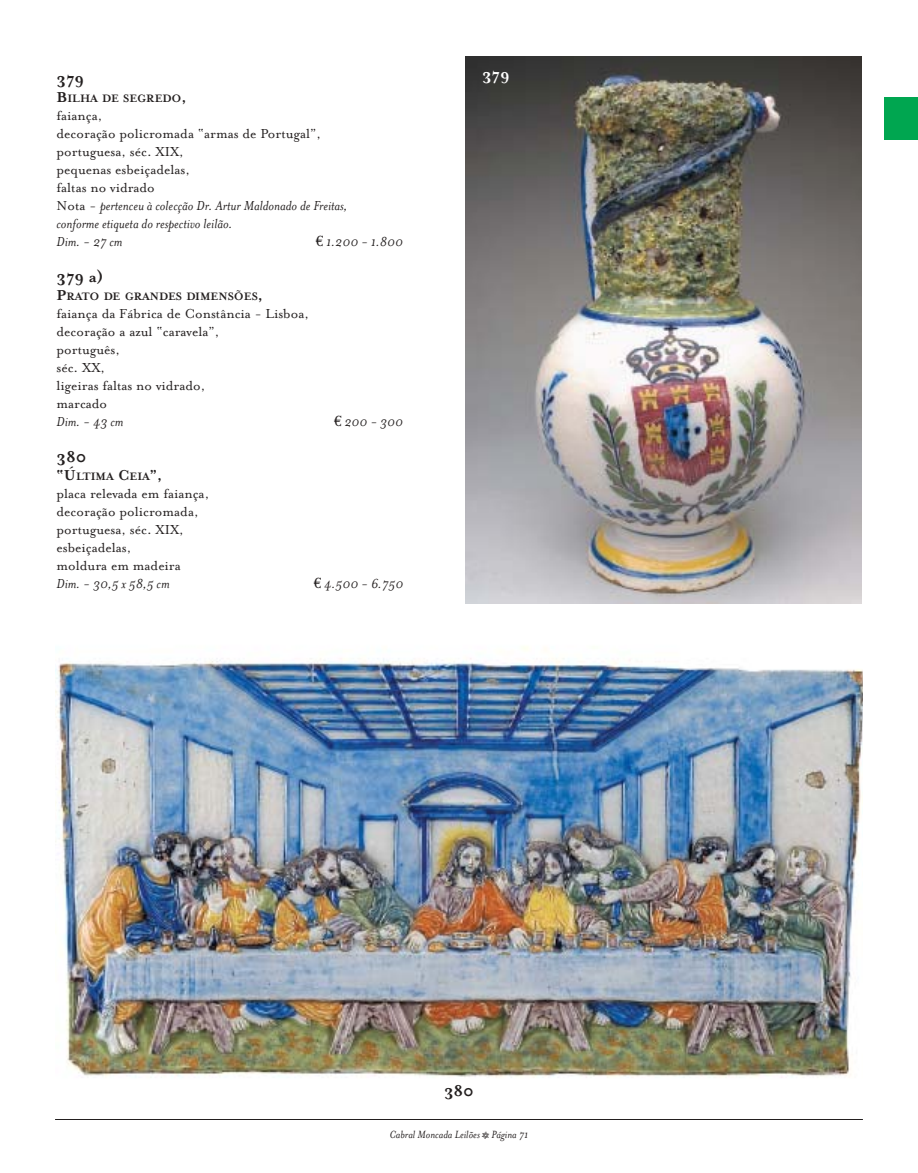
<style>
.page{position:relative;width:918px;height:1173px;background:#fff}
.page>*{position:absolute;margin:0;border:0;box-sizing:border-box;transform-origin:0 0}
.t1{font:700 18px "Mrs Eaves";color:#231f1f}
.t2{font:700 18px "Mrs Eaves";color:#fff}
.t3{font:15px/18px "Mrs Eaves Roman";color:#231f1f}
.t4{font:italic 15px/18px "Mrs Eaves";color:#231f1f}
.t5{font:700 12.3px "Mrs Eaves";color:#231f1f}
.t6{font:italic 12px "Mrs Eaves";color:#231f1f}
.s1{font-size:16.5px}
.s2{font-family:"Mrs Eaves Roman";font-style:normal}
.s3{font-family:"Euro Serif";font-style:normal}
.s4{font-family:"Mrs Eaves Fractions";font-style:normal}
</style>
<div class="page">
<img style="left:466px;top:57px;width:396px;height:547px">
<hr style="left:55px;top:1119px;width:808px;height:1px;background:#231f1f">
<img style="left:55px;top:646px;width:808px;height:432px">
<div style="left:884px;top:98px;width:34px;height:42px;background:#00a650"></div>
<p class="t1" style="left:57px;top:68px;width:29px">379</p>
<p class="t5" style="left:57px;top:91px;width:132px"><span class="s1">B</span>ILHA DE SEGREDO<span class="s1">,</span></p>
<p class="t3" style="left:57px;top:106px;width:266px">faiança,<br>decoração policromada “armas de Portugal”, portuguesa, séc. XIX,<br>pequenas esbeiçadelas,<br>faltas no vidrado</p>
<p class="t4" style="left:57px;top:196px;width:293px"><span class="s2">Nota -</span> pertenceu à colecção Dr. Artur Maldonado de Freitas, conforme etiqueta do respectivo leilão.<br>Dim. - 27 cm</p>
<p class="t4" style="left:316px;top:232px;width:89px"><span class="s3">€</span> 1.200 - 1.800</p>
<p class="t1" style="left:57px;top:266px;width:48px">379 a)</p>
<p class="t5" style="left:57px;top:289px;width:208px"><span class="s1">P</span>RATO DE GRANDES DIMENSÕES<span class="s1">,</span></p>
<p class="t3" style="left:57px;top:304px;width:254px">faiança da Fábrica de Constância - Lisboa, decoração a azul “caravela”,<br>português,<br>séc. XX,<br>ligeiras faltas no vidrado,<br>marcado</p>
<p class="t4" style="left:57px;top:412px;width:69px">Dim. - 43 cm</p>
<p class="t4" style="left:334px;top:412px;width:70px"><span class="s3">€</span> 200 - 300</p>
<p class="t1" style="left:57px;top:446px;width:31px">380</p>
<p class="t5" style="left:57px;top:469px;width:107px"><span class="s1">“Ú</span>LTIMA <span class="s1">C</span>EIA<span class="s1">”,</span></p>
<p class="t3" style="left:57px;top:484px;width:154px">placa relevada em faiança, decoração policromada, portuguesa, séc. XIX, esbeiçadelas,<br>moldura em madeira</p>
<p class="t4" style="left:57px;top:574px;width:115px">Dim. - 30,5 x 58,5 cm</p>
<p class="t4" style="left:314px;top:574px;width:91px"><span class="s3">€</span> 4.500 - 6.750</p>
<p class="t2" style="left:482px;top:63px;width:29px">379</p>
<p class="t1" style="left:444px;top:1079px;width:31px">380</p>
<p class="t6" style="left:389px;top:1127px;width:141px">Cabral Moncada Leilões <span class="s4">Q</span> Página 71</p>
</div>
